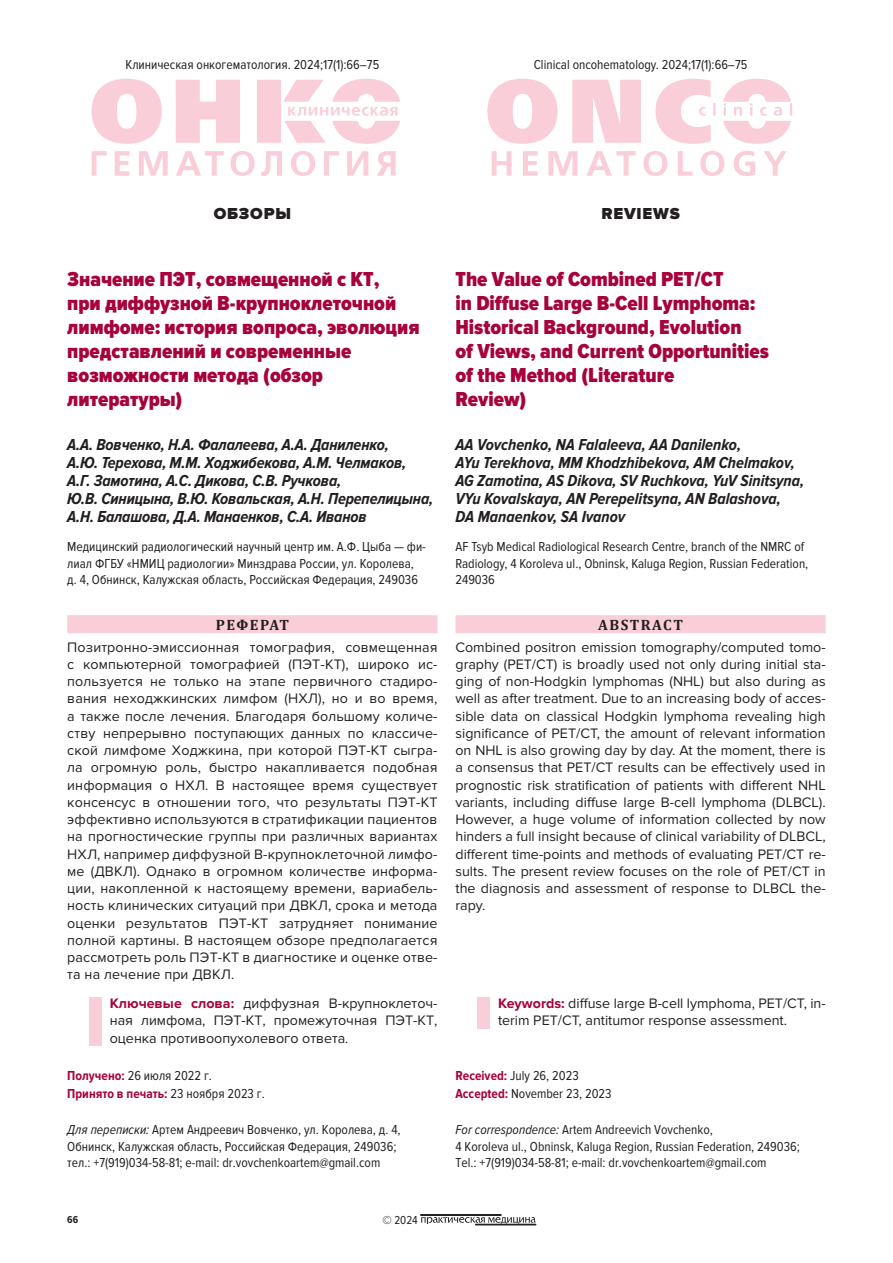
<style>
.page{position:relative;width:893px;height:1263px;background:#fff}
.page>*{position:absolute;margin:0;border:0;box-sizing:border-box;transform-origin:0 0}
.t1{font:900 21px/24px "Proxima Nova Cond";color:#a7023c}
.t2{font:italic 700 16.5px/18px "Proxima Nova Cond";letter-spacing:-.01em;color:#231f20}
.t3{font:900 16.5px "Proxima Nova";letter-spacing:.05em;color:#231f20}
.t4{font:700 15px "Cambria";letter-spacing:.1em;color:#231f20}
.t5{font:14.25px/17.2px "Proxima Nova";color:#231f20;text-align:justify}
.t6{font:13.5px/16.5px "Proxima Nova Cond";color:#231f20}
.t7{font:12px "Proxima Nova Cond";color:#231f20}
.t8{font:700 10.5px "Proxima Nova Cond";color:#231f20}
.s1{font-weight:700;color:#a7023c}
.s2{font-style:italic}
</style>
<div class="page">
<svg style="left:421px;top:1217px;width:115px;height:7px"></svg>
<div style="left:420px;top:1214px;width:81px;height:1px;border:1px solid #231f20"></div>
<div style="left:475px;top:1224px;width:61px;height:1px;border:1px solid #231f20"></div>
<svg style="left:492px;top:151px;width:294px;height:25px"></svg>
<svg style="left:487px;top:79px;width:305px;height:65px"></svg>
<svg style="left:92px;top:79px;width:308px;height:65px"></svg>
<svg style="left:92px;top:151px;width:304px;height:25px"></svg>
<div style="left:67px;top:615px;width:370px;height:18px;background:#f9ced8"></div>
<div style="left:89px;top:997px;width:13px;height:48px;background:#f9ced8"></div>
<div style="left:455px;top:615px;width:371px;height:18px;background:#f9ced8"></div>
<div style="left:477px;top:997px;width:13px;height:31px;background:#f9ced8"></div>
<p class="t6" style="left:126px;top:58px;width:255px">Клиническая онкогематология. 2024;17(1):66–75</p>
<p class="t6" style="left:534px;top:58px;width:215px">Clinical oncohematology. 2024;17(1):66–75</p>
<p class="t3" style="left:214px;top:208px;width:79px">ОБЗОРЫ</p>
<p class="t3" style="left:601px;top:208px;width:80px">REVIEWS</p>
<h1 class="t1" style="left:67px;top:268px;width:354px">Значение ПЭТ, совмещенной с КТ,<br>при диффузной В-крупноклеточной лимфоме: история вопроса, эволюция представлений и современные возможности метода (обзор литературы)</h1>
<p class="t2" style="left:67px;top:437px;width:367px">А.А. Вовченко, Н.А. Фалалеева, А.А. Даниленко,<br>А.Ю. Терехова, М.М. Ходжибекова, А.М. Челмаков, А.Г. Замотина, А.С. Дикова, С.В. Ручкова,<br>Ю.В. Синицына, В.Ю. Ковальская, А.Н. Перепелицына, А.Н. Балашова, Д.А. Манаенков, С.А. Иванов</p>
<p class="t6" style="left:67px;top:540px;width:360px">Медицинский радиологический научный центр им. А.Ф. Цыба — фи&shy;лиал ФГБУ «НМИЦ радиологии» Минздрава России, ул. Королева, д. 4, Обнинск, Калужская область, Российская Федерация, 249036</p>
<p class="t4" style="left:216px;top:616px;width:75px">РЕФЕРАТ</p>
<p class="t5" style="left:67px;top:639px;width:372px">Позитронно-эмиссионная томография, совмещенная с компьютерной томографией (ПЭТ-КТ), широко ис&shy;пользуется не только на этапе первичного стадиро&shy;вания неходжкинских лимфом (НХЛ), но и во время, а также после лечения. Благодаря большому количе&shy;ству непрерывно поступающих данных по классиче&shy;ской лимфоме Ходжкина, при которой ПЭТ-КТ сыгра&shy;ла огромную роль, быстро накапливается подобная информация о НХЛ. В настоящее время существует консенсус в отношении того, что результаты ПЭТ-КТ эффективно используются в стратификации пациентов на прогностические группы при различных вариантах НХЛ, например диффузной В-крупноклеточной лимфо&shy;ме (ДВКЛ). Однако в огромном количестве информа&shy;ции, накопленной к настоящему времени, вариабель&shy;ность клинических ситуаций при ДВКЛ, срока и метода оценки результатов ПЭТ-КТ затрудняет понимание полной картины. В настоящем обзоре предполагается рассмотреть роль ПЭТ-КТ в диагностике и оценке отве&shy;та на лечение при ДВКЛ.</p>
<p class="t5" style="left:110px;top:996px;width:329px"><span class="s1">Ключевые слова:</span> диффузная В-крупноклеточ&shy;ная лимфома, ПЭТ-КТ, промежуточная ПЭТ-КТ, оценка противоопухолевого ответа.</p>
<p class="t6" style="left:67px;top:1068px;width:199px;line-height:18px"><span class="s1">Получено:</span> 26 июля 2022 г.<br><span class="s1">Принято в печать:</span> 23 ноября 2023 г.</p>
<p class="t6" style="left:67px;top:1122px;width:335px"><span class="s2">Для переписки:</span> Артем Андреевич Вовченко, ул. Королева, д. 4,<br>Обнинск, Калужская область, Российская Федерация, 249036; тел.: +7(919)034-58-81; e-mail: dr.vovchenkoartem@gmail.com</p>
<h1 class="t1" style="left:455px;top:268px;width:315px">The Value of Combined PET/CT<br>in Diffuse Large B-Cell Lymphoma:<br>Historical Background, Evolution<br>of Views, and Current Opportunities of the Method (Literature<br>Review)</h1>
<p class="t2" style="left:455px;top:437px;width:350px">AA Vovchenko, NA Falaleeva, AA Danilenko,<br>AYu Terekhova, MM Khodzhibekova, AM Chelmakov, AG Zamotina, AS Dikova, SV Ruchkova, YuV Sinitsyna, VYu Kovalskaya, AN Perepelitsyna, AN Balashova,<br>DA Manaenkov, SA Ivanov</p>
<p class="t6" style="left:455px;top:540px;width:354px">AF Tsyb Medical Radiological Research Centre, branch of the NMRC of<br>Radiology, 4 Koroleva ul., Obninsk, Kaluga Region, Russian Federation,<br>249036</p>
<p class="t4" style="left:598px;top:616px;width:86px">ABSTRACT</p>
<p class="t5" style="left:455px;top:639px;width:372px">Combined positron emission tomography/computed tomo&shy;graphy ( PET/CT) is broadly used not only during initial sta&shy;ging of non-Hodgkin lymphomas (NHL) but also during as well as after treatment. Due to an increasing body of acces&shy;sible data on classical Hodgkin lymphoma revealing high signi ficance of PET/CT, the amount of relevant information on NHL is also growing day by day. At the moment, there is a consensus that PET/CT results can be effectively used in prognostic risk stratification of patients with different NHL variants, including diffuse large B-cell lymphoma (DLBCL).<br>However, a huge volume of information collected by now hinders a full insight because of clinical variability of DLBCL, different time-points and methods of evaluating PET/CT re&shy;sults. The present review focuses on the role of PET/CT in the diagnosis and assessment of response to DLBCL the&shy;rapy.</p>
<p class="t5" style="left:498px;top:996px;width:329px"><span class="s1">Keywords:</span> diffuse large B-cell lymphoma, PET/CT, in&shy;terim PET/CT, antitumor response assessment.</p>
<p class="t6" style="left:455px;top:1068px;width:158px;line-height:18px"><span class="s1">Received:</span> July 26, 2023<br><span class="s1">Accepted:</span> November 23, 2023</p>
<p class="t6" style="left:455px;top:1122px;width:346px"><span class="s2">For correspondence:</span> Artem Andreevich Vovchenko,<br>4 Koroleva ul., Obninsk, Kaluga Region, Russian Federation, 249036;<br>Tel.: +7(919)034-58-81; e-mail: dr.vovchenkoartem@gmail.com</p>
<p class="t8" style="left:67px;top:1216px;width:13px">66</p>
<p class="t7" style="left:382px;top:1216px;width:37px">© 2024</p>
</div>
